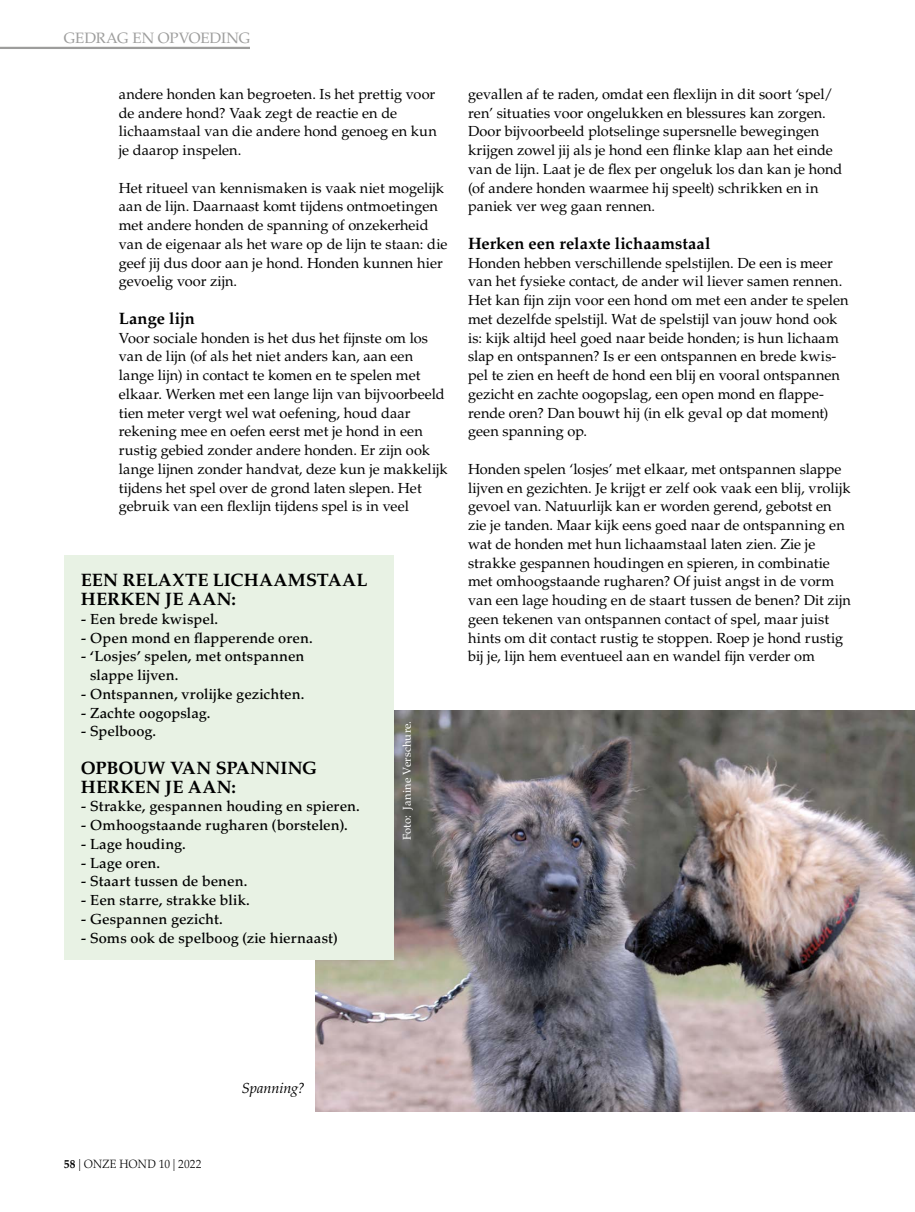
<style>
.page{position:relative;width:915px;height:1212px;background:#fff}
.page>*{position:absolute;margin:0;border:0;box-sizing:border-box;transform-origin:0 0}
.t1{font:700 18px/18.8px "Palatino LT Std";letter-spacing:.005em;color:#000}
.t2{font:700 16.5px "Palatino LT Std";letter-spacing:.005em;color:#000}
.t3{font:15px "Palatino LT Std";letter-spacing:-.01em;color:#9d9d9c}
.t4{font:14.55px/18.8px "Palatino LT Std";color:#000}
.t5{font:500 14.55px/18.8px "Palatino LT Std";color:#000}
.t6{font:italic 14.55px "Palatino LT Std";letter-spacing:-.005em;color:#000}
.t7{font:300 12px "Palatino LT Std";letter-spacing:.01em;color:#000;scale:.95 1}
.t8{font:11.25px "Palatino LT Std";letter-spacing:.015em;color:#fff}
.s1{font-weight:700}
</style>
<div class="page">
<img style="left:316px;top:711px;width:598px;height:400px">
<div style="left:64px;top:555px;width:329px;height:405px;background:#e8f2e4"></div>
<hr style="left:0;top:47px;width:250px;height:2px;background:#9d9d9c">
<p class="t3" style="left:64px;top:29px;width:188px">GEDRAG EN OPVOEDING</p>
<p class="t4" style="left:119px;top:85px;width:319px">andere honden kan begroeten. Is het prettig voor de andere hond? Vaak zegt de reactie en de lichaamstaal van die andere hond genoeg en kun je daarop inspelen.</p>
<p class="t4" style="left:119px;top:179px;width:330px">Het ritueel van kennismaken is vaak niet mogelijk aan de lijn. Daarnaast komt tijdens ontmoetingen met andere honden de spanning of onzekerheid van de eigenaar als het ware op de lijn te staan: die geef jij dus door aan je hond. Honden kunnen hier gevoelig voor zijn.</p>
<p class="t2" style="left:119px;top:309px;width:78px">Lange lijn</p>
<p class="t4" style="left:119px;top:328px;width:330px">Voor sociale honden is het dus het fijnste om los van de lijn (of als het niet anders kan, aan een lange lijn) in contact te komen en te spelen met elkaar. Werken met een lange lijn van bijvoorbeeld tien meter vergt wel wat oefening, houd daar rekening mee en oefen eerst met je hond in een rustig gebied zonder andere honden. Er zijn ook lange lijnen zonder handvat, deze kun je makkelijk tijdens het spel over de grond laten slepen. Het gebruik van een flexlijn tijdens spel is in veel</p>
<p class="t1" style="left:81px;top:571px;width:288px">EEN RELAXTE LICHAAMSTAAL<br>HERKEN JE AAN:</p>
<p class="t5" style="left:81px;top:610px;width:139px">- Een brede kwispel.</p>
<p class="t5" style="left:81px;top:628px;width:233px">- Open mond en flapperende oren.</p>
<p class="t5" style="left:90px;top:647px;width:216px;text-indent:-9px">- ‘Losjes’ spelen, met ontspannen slappe lijven.</p>
<p class="t5" style="left:81px;top:685px;width:225px">- Ontspannen, vrolijke gezichten.</p>
<p class="t5" style="left:81px;top:703px;width:131px">- Zachte oogopslag.</p>
<p class="t5" style="left:81px;top:722px;width:77px">- Spelboog.</p>
<p class="t1" style="left:81px;top:758px;width:238px">OPBOUW VAN SPANNING<br>HERKEN JE AAN:</p>
<p class="t5" style="left:81px;top:797px;width:280px">- Strakke, gespannen houding en spieren.</p>
<p class="t5" style="left:81px;top:816px;width:268px">- Omhoogstaande rugharen (borstelen).</p>
<p class="t5" style="left:81px;top:835px;width:106px">- Lage houding.</p>
<p class="t5" style="left:81px;top:853px;width:81px">- Lage oren.</p>
<p class="t5" style="left:81px;top:872px;width:168px">- Staart tussen de benen.</p>
<p class="t5" style="left:81px;top:891px;width:170px">- Een starre, strakke blik.</p>
<p class="t5" style="left:81px;top:910px;width:143px">- Gespannen gezicht.</p>
<p class="t5" style="left:81px;top:928px;width:258px">- Soms ook de spelboog (zie hiernaast)</p>
<p class="t8" style="left:400px;top:840px;width:121px;rotate:-90deg">Foto: Janine Verschure.</p>
<p class="t4" style="left:468px;top:85px;width:376px">gevallen af te raden, omdat een flexlijn in dit soort ‘spel/ ren’ situaties voor ongelukken en blessures kan zorgen.<br>Door bijvoorbeeld plotselinge supersnelle bewegingen krijgen zowel jij als je hond een flinke klap aan het einde van de lijn. Laat je de flex per ongeluk los dan kan je hond (of andere honden waarmee hij speelt) schrikken en in paniek ver weg gaan rennen.</p>
<p class="t2" style="left:468px;top:234px;width:244px">Herken een relaxte lichaamstaal</p>
<p class="t4" style="left:468px;top:253px;width:382px">Honden hebben verschillende spelstijlen. De een is meer van het fysieke contact, de ander wil liever samen rennen.<br>Het kan fijn zijn voor een hond om met een ander te spelen met dezelfde spelstijl. Wat de spelstijl van jouw hond ook is: kijk altijd heel goed naar beide honden; is hun lichaam slap en ontspannen? Is er een ontspannen en brede kwis&shy;pel te zien en heeft de hond een blij en vooral ontspannen gezicht en zachte oogopslag, een open mond en flappe&shy;rende oren? Dan bouwt hij (in elk geval op dat moment) geen spanning op.</p>
<p class="t4" style="left:468px;top:460px;width:384px">Honden spelen ‘losjes’ met elkaar, met ontspannen slappe lijven en gezichten. Je krijgt er zelf ook vaak een blij, vrolijk gevoel van. Natuurlijk kan er worden gerend, gebotst en zie je tanden. Maar kijk eens goed naar de ontspanning en wat de honden met hun lichaamstaal laten zien. Zie je strakke gespannen houdingen en spieren, in combinatie met omhoogstaande rugharen? Of juist angst in de vorm van een lage houding en de staart tussen de benen? Dit zijn geen tekenen van ontspannen contact of spel, maar juist hints om dit contact rustig te stoppen. Roep je hond rustig bij je, lijn hem eventueel aan en wandel fijn verder om</p>
<p class="t7" style="left:64px;top:1157px;width:146px"><span class="s1">58</span> | ONZE HOND 10 | 2022</p>
<p class="t6" style="left:242px;top:1079px;width:65px">Spanning?</p>
</div>
